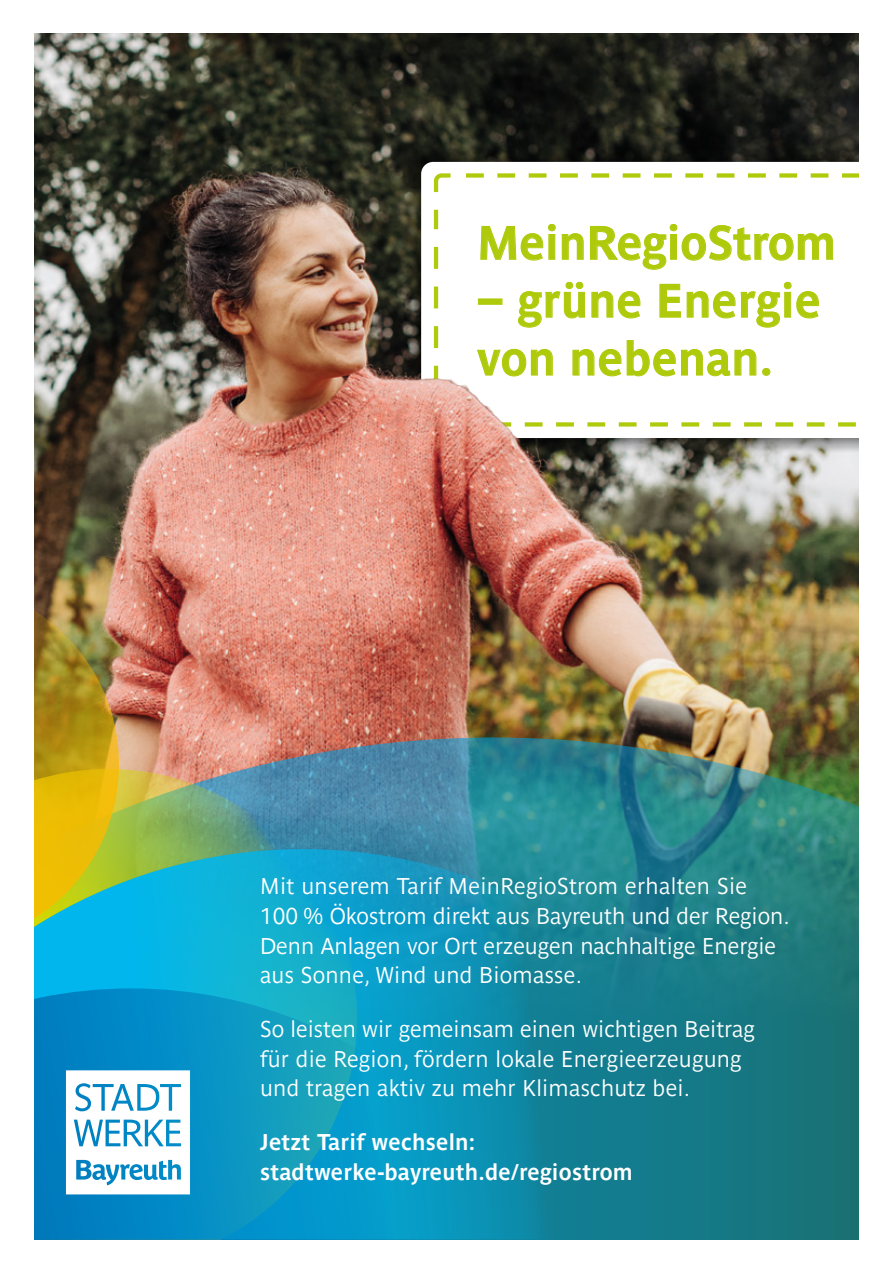
<style>
.page{position:relative;width:893px;height:1263px;background:#fff}
.page>*{position:absolute;margin:0;border:0;box-sizing:border-box;transform-origin:0 0}
.t1{font:700 46.65px/57.9px "Parisine Std Gris";letter-spacing:.01em;color:#afca0b}
.t2{font:22.65px/29.7px "Parisine Std Gris";color:#fff}
.t3{font:700 22.65px/29.7px "Parisine Std Gris";letter-spacing:.01em;color:#fff}
</style>
<div class="page">
<img style="left:34px;top:576px;width:825px;height:161px">
<img style="left:119px;top:737px;width:740px;height:502px">
<svg style="left:119px;top:769px;width:254px;height:80px;background:#6d9b8c"></svg>
<img style="left:34px;top:582px;width:85px;height:267px">
<svg style="left:34px;top:849px;width:759px;height:390px;background:#1b8f9f"></svg>
<svg style="left:34px;top:988px;width:550px;height:251px;background:#0a92bb"></svg>
<svg style="left:66px;top:1070px;width:124px;height:124px"></svg>
<img style="left:34px;top:34px;width:825px;height:542px">
<h1 class="t1" style="left:477px;top:214px;width:360px">MeinRegioStrom − grüne Energie von nebenan.</h1>
<p class="t2" style="left:260px;top:871px;width:531px">Mit unserem Tarif MeinRegioStrom erhalten Sie 100 % Ökostrom direkt aus Bayreuth und der Region.<br>Denn Anlagen vor Ort erzeugen nachhaltige Energie aus Sonne, Wind und Biomasse.</p>
<p class="t2" style="left:260px;top:1014px;width:496px">So leisten wir gemeinsam einen wichtigen Beitrag für die Region, fördern lokale Energieerzeugung und tragen aktiv zu mehr Klimaschutz bei.</p>
<p class="t3" style="left:260px;top:1127px;width:374px">Jetzt Tarif wechseln: stadtwerke-bayreuth.de/regiostrom</p>
</div>
